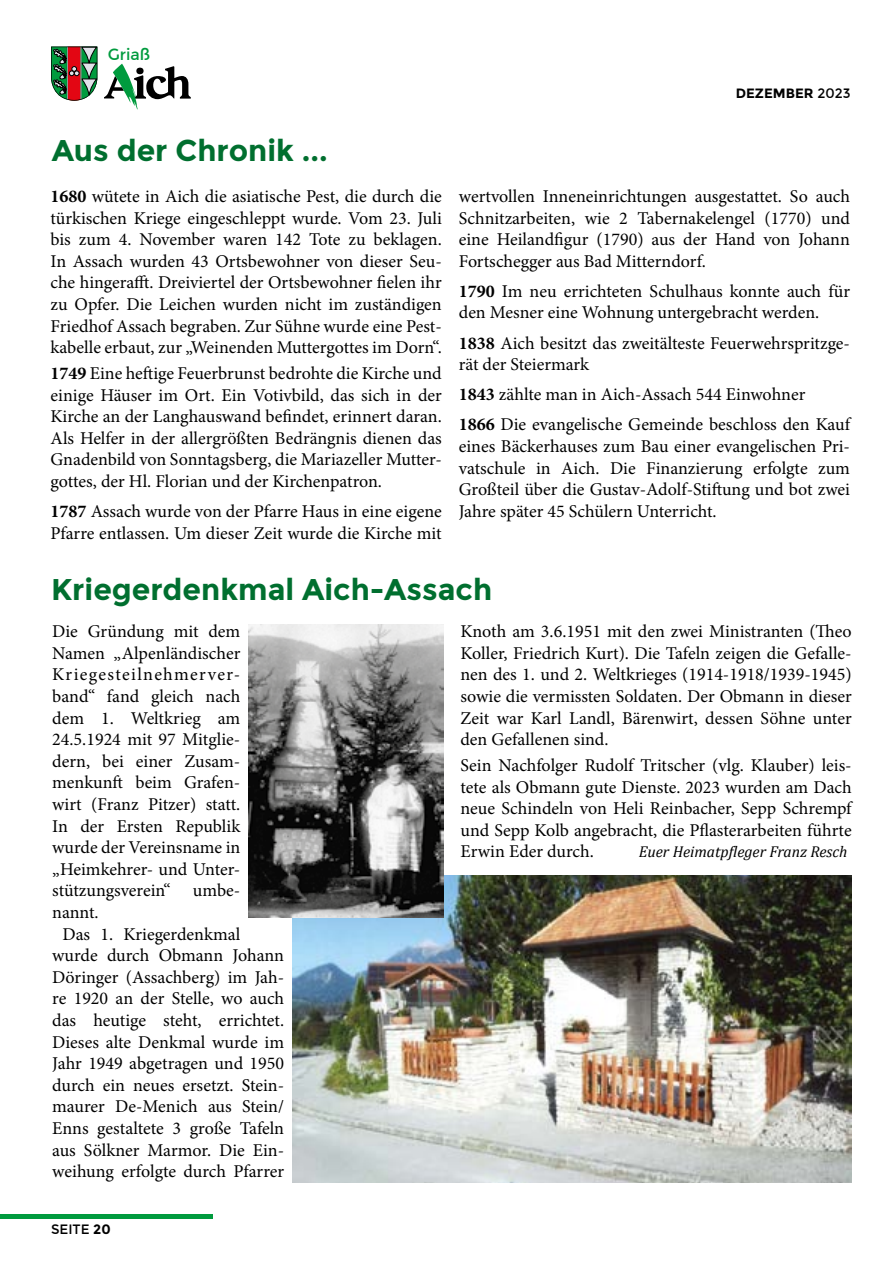
<style>
.page{position:relative;width:893px;height:1263px;background:#fff}
.page>*{position:absolute;margin:0;border:0;box-sizing:border-box;transform-origin:0 0}
.t1{font:700 30px "Montserrat";color:#006f2f}
.t2{font:18px/21.6px "Minion Pro";color:#000;text-align:justify}
.t3{font:18px "Minion Pro";letter-spacing:.075em;color:#000}
.t4{font:15.9px "Montserrat";color:#009b3e}
.t5{font:italic 15.75px "Cambria";color:#000}
.t6{font:700 13.5px "Montserrat";color:#000}
.t7{font:13.5px "Montserrat";color:#000}
.s1{font-weight:700}
.s2{font-weight:400}
</style>
<div class="page">
<svg style="left:104px;top:64px;width:87px;height:46px"></svg>
<hr style="left:0;top:1214px;width:213px;height:4px;background:#009b3e">
<svg style="left:51px;top:47px;width:46px;height:54px;background:#6d6952"></svg>
<img style="left:293px;top:875px;width:559px;height:307px">
<img style="left:249px;top:624px;width:194px;height:294px">
<p class="t4" style="left:108px;top:46px;width:44px">Griaß</p>
<h1 class="t1" style="left:52px;top:132px;width:277px">Aus der Chronik ...</h1>
<p class="t2" style="left:51px;top:185px;width:393px"><span class="s1">1680</span> wütete in Aich die asiatische Pest, die durch die türkischen Kriege eingeschleppt wurde. Vom 23. Juli bis zum 4. November waren 142 Tote zu beklagen.<br>In Assach wurden 43 Ortsbewohner von dieser Seu&shy;che hingerafft. Dreiviertel der Ortsbewohner fielen ihr zu Opfer. Die Leichen wurden nicht im zuständigen Friedhof Assach begraben. Zur Sühne wurde eine Pest&shy;kabelle erbaut, zur „Weinenden Muttergottes im Dorn“.</p>
<p class="t2" style="left:51px;top:363px;width:393px"><span class="s1">1749</span> Eine heftige Feuerbrunst bedrohte die Kirche und einige Häuser im Ort. Ein Votivbild, das sich in der Kirche an der Langhauswand befindet, erinnert daran.<br>Als Helfer in der allergrößten Bedrängnis dienen das Gnadenbild von Sonntagsberg, die Mariazeller Mutter&shy;gottes, der Hl. Florian und der Kirchenpatron.</p>
<p class="t2" style="left:51px;top:501px;width:393px"><span class="s1">1787</span> Assach wurde von der Pfarre Haus in eine eigene<br>Pfarre entlassen. Um dieser Zeit wurde die Kirche mit</p>
<p class="t6" style="left:736px;top:85px;width:116px">DEZEMBER <span class="s2">2023</span></p>
<p class="t2" style="left:459px;top:185px;width:393px">wertvollen Inneneinrichtungen ausgestattet. So auch Schnitzarbeiten, wie 2 Tabernakelengel (1770) und eine Heilandfigur (1790) aus der Hand von Johann Fortschegger aus Bad Mitterndorf.</p>
<p class="t2" style="left:459px;top:280px;width:393px"><span class="s1">1790</span> Im neu errichteten Schulhaus konnte auch für den Mesner eine Wohnung untergebracht werden.</p>
<p class="t2" style="left:459px;top:332px;width:393px"><span class="s1">1838</span> Aich besitzt das zweitälteste Feuerwehrspritzge&shy;rät der Steiermark</p>
<p class="t2" style="left:459px;top:379px;width:393px;line-height:30.2px"><span class="s1">1843</span> zählte man in Aich-Assach 544 Einwohner<br><span class="s1">1866</span> Die evangelische Gemeinde beschloss den Kauf</p>
<p class="t2" style="left:459px;top:435px;width:393px">eines Bäckerhauses zum Bau einer evangelischen Pri&shy;vatschule in Aich. Die Finanzierung erfolgte zum Großteil über die Gustav-Adolf-Stiftung und bot zwei Jahre später 45 Schülern Unterricht.</p>
<h1 class="t1" style="left:51px;top:572px;width:443px">Kriegerdenkmal Aich-Assach</h1>
<p class="t2" style="left:52px;top:621px;width:190px">Die Gründung mit dem</p>
<p class="t2" style="left:52px;top:642px;width:190px">Namen „Alpenländischer</p>
<p class="t3" style="left:52px;top:662px;width:190px">Kriegesteilnehmerver-</p>
<p class="t2" style="left:52px;top:685px;width:190px">band“ fand gleich nach</p>
<p class="t2" style="left:52px;top:707px;width:190px">dem 1. Weltkrieg am</p>
<p class="t2" style="left:52px;top:729px;width:190px">24.5.1924 mit 97 Mitglie-</p>
<p class="t2" style="left:52px;top:750px;width:190px">dern, bei einer Zusam-</p>
<p class="t2" style="left:52px;top:772px;width:190px">menkunft beim Grafen-</p>
<p class="t2" style="left:52px;top:793px;width:190px">wirt (Franz Pitzer) statt.</p>
<p class="t2" style="left:52px;top:815px;width:190px">In der Ersten Republik</p>
<p class="t2" style="left:52px;top:837px;width:190px">wurde der Vereinsname in</p>
<p class="t2" style="left:52px;top:858px;width:190px">„Heimkehrer- und Unter-</p>
<p class="t2" style="left:52px;top:880px;width:190px">stützungsverein“ umbe-</p>
<p class="t2" style="left:52px;top:901px;width:48px">nannt.</p>
<p class="t2" style="left:62px;top:923px;width:179px">Das 1. Kriegerdenkmal</p>
<p class="t2" style="left:52px;top:945px;width:233px">wurde durch Obmann Johann</p>
<p class="t2" style="left:52px;top:966px;width:233px">Döringer (Assachberg) im Jah-</p>
<p class="t2" style="left:52px;top:988px;width:233px">re 1920 an der Stelle, wo auch</p>
<p class="t2" style="left:52px;top:1009px;width:233px">das heutige steht, errichtet.</p>
<p class="t2" style="left:52px;top:1031px;width:233px">Dieses alte Denkmal wurde im</p>
<p class="t2" style="left:52px;top:1053px;width:233px">Jahr 1949 abgetragen und 1950</p>
<p class="t2" style="left:52px;top:1074px;width:233px">durch ein neues ersetzt. Stein-</p>
<p class="t2" style="left:52px;top:1096px;width:233px">maurer De-Menich aus Stein/</p>
<p class="t2" style="left:52px;top:1117px;width:233px">Enns gestaltete 3 große Tafeln</p>
<p class="t2" style="left:52px;top:1139px;width:233px">aus Sölkner Marmor. Die Ein-</p>
<p class="t2" style="left:52px;top:1161px;width:233px">weihung erfolgte durch Pfarrer</p>
<p class="t7" style="left:51px;top:1221px;width:61px">SEITE <span class="s1">20</span></p>
<p class="t2" style="left:460px;top:621px;width:393px">Knoth am 3.6.1951 mit den zwei Ministranten (Theo Koller, Friedrich Kurt). Die Tafeln zeigen die Gefalle&shy;nen des 1. und 2. Weltkrieges (1914-1918/1939-1945) sowie die vermissten Soldaten. Der Obmann in dieser Zeit war Karl Landl, Bärenwirt, dessen Söhne unter den Gefallenen sind.</p>
<p class="t2" style="left:460px;top:754px;width:393px">Sein Nachfolger Rudolf Tritscher (vlg. Klauber) leis&shy;tete als Obmann gute Dienste. 2023 wurden am Dach neue Schindeln von Heli Reinbacher, Sepp Schrempf und Sepp Kolb angebracht, die Pflasterarbeiten führte Erwin Eder durch.</p>
<p class="t5" style="left:639px;top:841px;width:210px">Euer Heimatpfleger Franz Resch</p>
</div>
